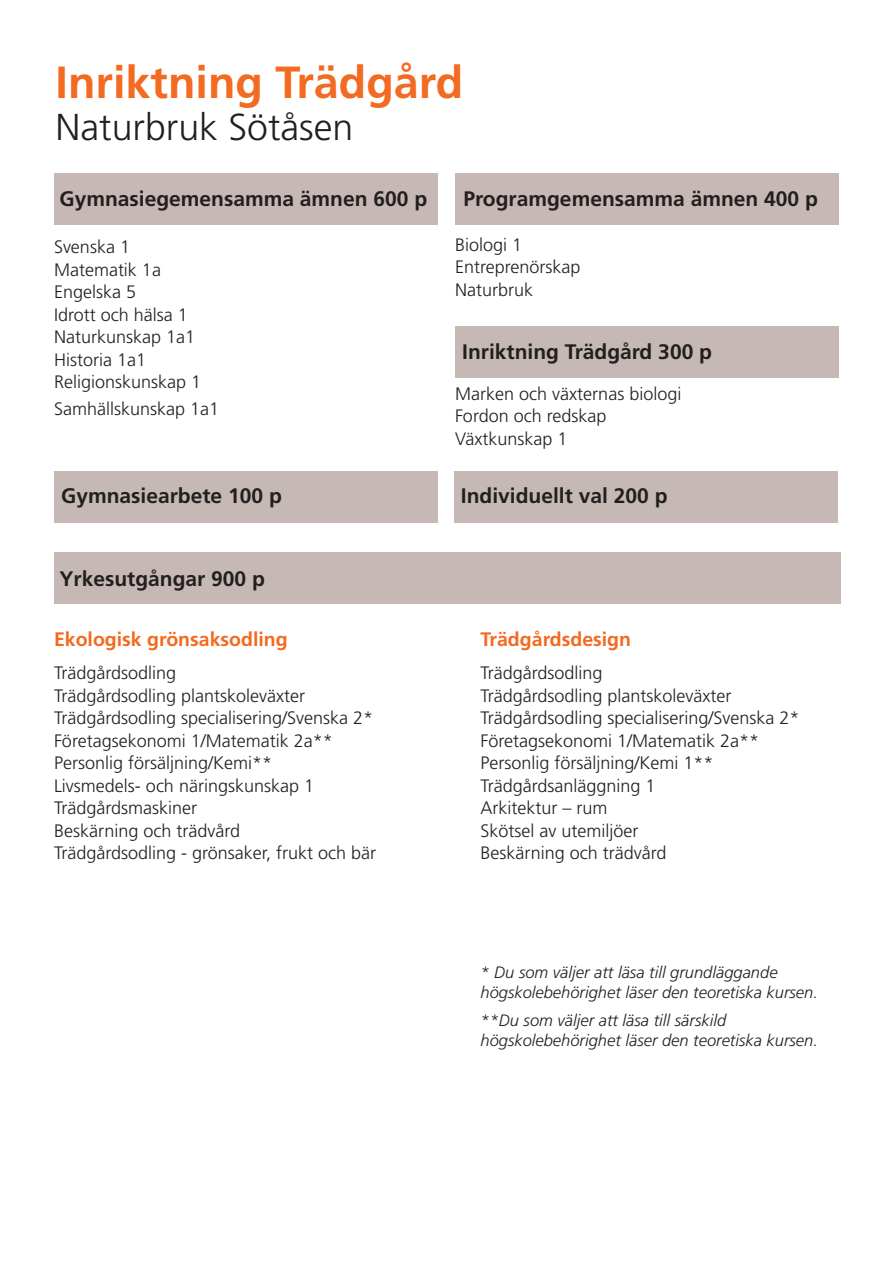
<style>
.page{position:relative;width:893px;height:1263px;background:#fff}
.page>*{position:absolute;margin:0;border:0;box-sizing:border-box;transform-origin:0 0}
.t1{font:700 45px "Frutiger LT Std";color:#f36a21}
.t2{font:300 37.5px "Frutiger LT Std";color:#231f20}
.t3{font:700 21px "Frutiger LT Std";color:#231f20}
.t4{font:700 19.5px "Frutiger LT Std";color:#f36a21}
.t5{font:300 18px "Frutiger LT Std";color:#231f20}
.t6{font:italic 300 16.5px "Frutiger LT Std";color:#231f20}
</style>
<div class="page">
<div style="left:54px;top:553px;width:787px;height:51px;background:#c6b9b5"></div>
<div style="left:455px;top:174px;width:384px;height:51px;background:#c6b9b5"></div>
<div style="left:54px;top:174px;width:384px;height:51px;background:#c6b9b5"></div>
<div style="left:455px;top:327px;width:384px;height:51px;background:#c6b9b5"></div>
<div style="left:54px;top:471px;width:384px;height:51px;background:#c6b9b5"></div>
<div style="left:454px;top:471px;width:384px;height:51px;background:#c6b9b5"></div>
<p class="t1" style="left:55px;top:56px;width:409px">Inriktning Trädgård</p>
<p class="t2" style="left:55px;top:106px;width:299px">Naturbruk Sötåsen</p>
<p class="t3" style="left:60px;top:187px;width:369px">Gymnasiegemensamma ämnen 600 p</p>
<p class="t3" style="left:463px;top:187px;width:356px">Programgemensamma ämnen 400 p</p>
<p class="t5" style="left:54px;top:237px;width:78px">Svenska 1</p>
<p class="t5" style="left:54px;top:259px;width:108px">Matematik 1a</p>
<p class="t5" style="left:54px;top:282px;width:84px">Engelska 5</p>
<p class="t5" style="left:54px;top:304px;width:135px">Idrott och hälsa 1</p>
<p class="t5" style="left:54px;top:327px;width:143px">Naturkunskap 1a1</p>
<p class="t5" style="left:54px;top:349px;width:94px">Historia 1a1</p>
<p class="t5" style="left:54px;top:372px;width:149px">Religionskunskap 1</p>
<p class="t5" style="left:54px;top:399px;width:167px">Samhällskunskap 1a1</p>
<p class="t5" style="left:455px;top:235px;width:69px">Biologi 1</p>
<p class="t5" style="left:455px;top:257px;width:127px">Entreprenörskap</p>
<p class="t5" style="left:455px;top:280px;width:80px">Naturbruk</p>
<p class="t3" style="left:462px;top:339px;width:251px">Inriktning Trädgård 300 p</p>
<p class="t5" style="left:455px;top:383px;width:228px">Marken och växternas biologi</p>
<p class="t5" style="left:455px;top:406px;width:153px">Fordon och redskap</p>
<p class="t5" style="left:455px;top:428px;width:114px">Växtkunskap 1</p>
<p class="t3" style="left:61px;top:484px;width:222px">Gymnasiearbete 100 p</p>
<p class="t3" style="left:461px;top:484px;width:208px">Individuellt val 200 p</p>
<p class="t3" style="left:60px;top:566px;width:207px">Yrkesutgångar 900 p</p>
<p class="t4" style="left:54px;top:627px;width:235px">Ekologisk grönsaksodling</p>
<p class="t4" style="left:480px;top:627px;width:152px">Trädgårdsdesign</p>
<p class="t5" style="left:54px;top:663px;width:124px">Trädgårdsodling</p>
<p class="t5" style="left:54px;top:685px;width:253px">Trädgårdsodling plantskoleväxter</p>
<p class="t5" style="left:54px;top:708px;width:321px">Trädgårdsodling specialisering/Svenska 2*</p>
<p class="t5" style="left:54px;top:730px;width:280px">Företagsekonomi 1/Matematik 2a**</p>
<p class="t5" style="left:54px;top:753px;width:220px">Personlig försäljning/Kemi**</p>
<p class="t5" style="left:54px;top:775px;width:262px">Livsmedels- och näringskunskap 1</p>
<p class="t5" style="left:54px;top:798px;width:145px">Trädgårdsmaskiner</p>
<p class="t5" style="left:54px;top:820px;width:188px">Beskärning och trädvård</p>
<p class="t5" style="left:54px;top:843px;width:324px">Trädgårdsodling - grönsaker, frukt och bär</p>
<p class="t5" style="left:480px;top:663px;width:124px">Trädgårdsodling</p>
<p class="t5" style="left:480px;top:685px;width:253px">Trädgårdsodling plantskoleväxter</p>
<p class="t5" style="left:480px;top:708px;width:321px">Trädgårdsodling specialisering/Svenska 2*</p>
<p class="t5" style="left:480px;top:730px;width:280px">Företagsekonomi 1/Matematik 2a**</p>
<p class="t5" style="left:480px;top:753px;width:235px">Personlig försäljning/Kemi 1**</p>
<p class="t5" style="left:480px;top:775px;width:177px">Trädgårdsanläggning 1</p>
<p class="t5" style="left:480px;top:798px;width:128px">Arkitektur – rum</p>
<p class="t5" style="left:480px;top:820px;width:159px">Skötsel av utemiljöer</p>
<p class="t5" style="left:480px;top:843px;width:188px">Beskärning och trädvård</p>
<p class="t6" style="left:480px;top:962px;width:299px">* Du som väljer att läsa till grundläggande</p>
<p class="t6" style="left:480px;top:982px;width:339px">högskolebehörighet läser den teoretiska kursen.</p>
<p class="t6" style="left:480px;top:1011px;width:247px">**Du som väljer att läsa till särskild</p>
<p class="t6" style="left:480px;top:1031px;width:339px">högskolebehörighet läser den teoretiska kursen.</p>
</div>
